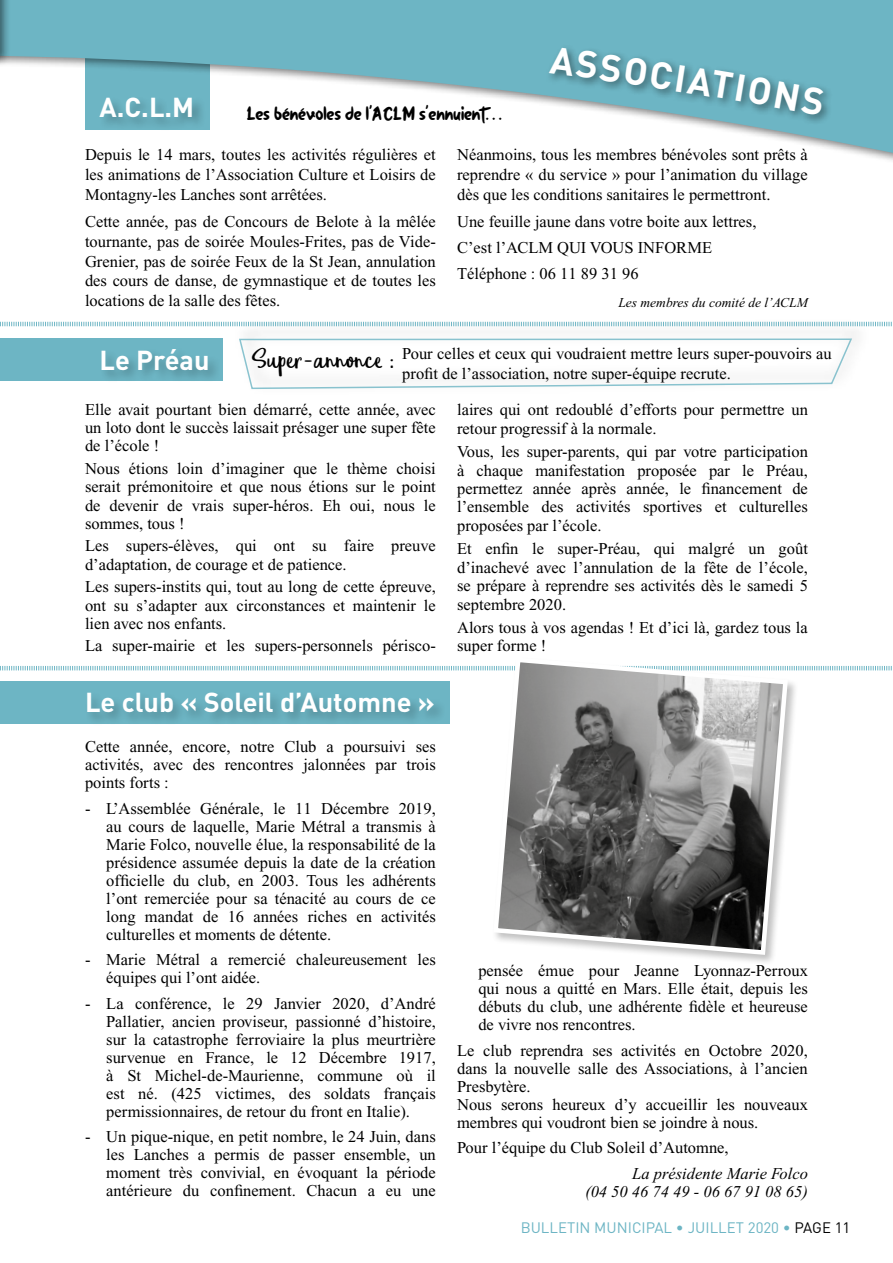
<style>
.page{position:relative;width:893px;height:1263px;background:#fff}
.page>*{position:absolute;margin:0;border:0;box-sizing:border-box;transform-origin:0 0}
.t1{font:700 37.5px "DIN";color:#fff}
.t2{font:31.5px "Eufoniem One";color:#000}
.t3{font:700 27.15px "DIN";color:#fff}
.t4{font:19.5px "Attasiyap";color:#000}
.t5{font:16.5px/18px "Times New Roman";color:#000;text-align:justify}
.t6{font:italic 16.5px/18px "Times New Roman";color:#000;text-align:right}
.t7{font:15px "DIN";color:#6db5c4}
.t8{font:italic 13.5px "Times New Roman";color:#000}
.s1{color:#000}
</style>
<div class="page">
<svg style="left:11px;top:0;width:882px;height:161px;fill:#6db5c4"></svg>
<div style="left:0;top:0;width:11px;height:181px;background:#000;opacity:.5"></div>
<svg style="left:0;top:0;width:1px;height:170px"></svg>
<div style="left:545px;top:43px;width:289px;height:82px;background:#000;opacity:.5"></div>
<div style="left:0;top:338px;width:223px;height:43px;background:#6db5c4"></div>
<div style="left:100px;top:347px;width:122px;height:37px;background:#000;opacity:.25"></div>
<div style="left:233px;top:317px;width:638px;height:79px;background:#fafafa"></div>
<svg style="left:239px;top:338px;width:613px;height:51px"></svg>
<svg style="left:0;top:666px;width:892px;height:24px"></svg>
<div style="left:492px;top:656px;width:307px;height:310px;background:#000;opacity:.25"></div>
<svg style="left:491px;top:656px;width:299px;height:301px"></svg>
<div style="left:0;top:681px;width:449px;height:43px;background:#6db5c4"></div>
<div style="left:85px;top:691px;width:362px;height:35px;background:#000;opacity:.25"></div>
<svg style="left:0;top:321px;width:892px;height:6px"></svg>
<svg style="left:549px;top:47px;width:99px;height:39px;background:#5d9ba8"></svg>
<h3 class="t3" style="left:99px;top:90px;width:96px">A.C.L.M</h3>
<p class="t4" style="left:247px;top:102px;width:256px">Les bénévoles de l’ACLM s’ennuient…</p>
<h1 class="t1" style="left:654px;top:49px;width:85px;rotate:9deg">CIAT</h1>
<h1 class="t1" style="left:739px;top:63px;width:92px;rotate:10deg">IONS</h1>
<p class="t5" style="left:85px;top:145px;width:352px;line-height:19.8px">Depuis le 14 mars, toutes les activités régulières et les animations de l’Association Culture et Loisirs de Montagny-les Lanches sont arrêtées.</p>
<p class="t5" style="left:85px;top:212px;width:352px;line-height:19.8px">Cette année, pas de Concours de Belote à la mêlée tournante, pas de soirée Moules-Frites, pas de Vide-Grenier, pas de soirée Feux de la St Jean, annulation des cours de danse, de gymnastique et de toutes les locations de la salle des fêtes.</p>
<p class="t5" style="left:457px;top:145px;width:352px;line-height:19.8px">Néanmoins, tous les membres bénévoles sont prêts à reprendre « du service » pour l’animation du village dès que les conditions sanitaires le permettront.</p>
<p class="t5" style="left:457px;top:209px;width:301px;line-height:25.8px;text-align:left">Une feuille jaune dans votre boite aux lettres,<br>C’est l’ACLM QUI VOUS INFORME<br>Téléphone : 06 11 89 31 96</p>
<p class="t8" style="left:618px;top:295px;width:191px">Les membres du comité de l’ACLM</p>
<h2 class="t2" style="left:252px;top:342px;width:144px">Super-annonce :</h2>
<p class="t5" style="left:402px;top:344px;width:431px;line-height:19.8px">Pour celles et ceux qui voudraient mettre leurs super-pouvoirs au profit de l’association, notre super-équipe recrute.</p>
<h3 class="t3" style="left:99px;top:342px;width:112px">Le Préau</h3>
<p class="t5" style="left:85px;top:401px;width:352px">Elle avait pourtant bien démarré, cette année, avec un loto dont le succès laissait présager une super fête de l’école !</p>
<p class="t5" style="left:85px;top:460px;width:352px">Nous étions loin d’imaginer que le thème choisi serait prémonitoire et que nous étions sur le point de devenir de vrais super-héros. Eh oui, nous le sommes, tous !</p>
<p class="t5" style="left:85px;top:537px;width:352px">Les supers-élèves, qui ont su faire preuve d’adaptation, de courage et de patience.</p>
<p class="t5" style="left:85px;top:578px;width:352px">Les supers-instits qui, tout au long de cette épreuve, ont su s’adapter aux circonstances et maintenir le lien avec nos enfants.</p>
<p class="t5" style="left:85px;top:637px;width:352px">La super-mairie et les supers-personnels périsco-</p>
<p class="t5" style="left:457px;top:400px;width:352px;line-height:18.5px">laires qui ont redoublé d’efforts pour permettre un retour progressif à la normale.</p>
<p class="t5" style="left:457px;top:442px;width:352px;line-height:18.5px">Vous, les super-parents, qui par votre participation à chaque manifestation proposée par le Préau, permettez année après année, le financement de l’ensemble des activités sportives et culturelles proposées par l’école.</p>
<p class="t5" style="left:457px;top:539px;width:352px;line-height:18.5px">Et enfin le super-Préau, qui malgré un goût d’inachevé avec l’annulation de la fête de l’école, se prépare à reprendre ses activités dès le samedi 5 septembre 2020.</p>
<p class="t5" style="left:457px;top:618px;width:352px;line-height:18.5px">Alors tous à vos agendas ! Et d’ici là, gardez tous la super forme !</p>
<h3 class="t3" style="left:85px;top:685px;width:351px">Le club « Soleil d’Automne »</h3>
<p class="t5" style="left:85px;top:737px;width:352px">Cette année, encore, notre Club a poursuivi ses activités, avec des rencontres jalonnées par trois points forts :</p>
<p class="t5" style="left:106px;top:799px;width:331px;text-indent:-21px">- L’Assemblée Générale, le 11 Décembre 2019, au cours de laquelle, Marie Métral a transmis à Marie Folco, nouvelle élue, la responsabilité de la présidence assumée depuis la date de la création officielle du club, en 2003. Tous les adhérents l’ont remerciée pour sa ténacité au cours de ce long mandat de 16 années riches en activités culturelles et moments de détente.</p>
<p class="t5" style="left:106px;top:950px;width:331px;text-indent:-21px">- Marie Métral a remercié chaleureusement les équipes qui l’ont aidée.</p>
<p class="t5" style="left:106px;top:994px;width:331px;text-indent:-21px">- La conférence, le 29 Janvier 2020, d’André Pallatier, ancien proviseur, passionné d’histoire, sur la catastrophe ferroviaire la plus meurtrière survenue en France, le 12 Décembre 1917, à St Michel-de-Maurienne, commune où il est né. (425 victimes, des soldats français permissionnaires, de retour du front en Italie).</p>
<p class="t5" style="left:106px;top:1127px;width:331px;text-indent:-21px">- Un pique-nique, en petit nombre, le 24 Juin, dans les Lanches a permis de passer ensemble, un moment très convivial, en évoquant la période antérieure du confinement. Chacun a eu une</p>
<p class="t5" style="left:478px;top:962px;width:331px">pensée émue pour Jeanne Lyonnaz-Perroux qui nous a quitté en Mars. Elle était, depuis les débuts du club, une adhérente fidèle et heureuse de vivre nos rencontres.</p>
<p class="t5" style="left:457px;top:1041px;width:352px;text-align:left">Le club reprendra ses activités en Octobre 2020, dans la nouvelle salle des Associations, à l’ancien Presbytère.<br>Nous serons heureux d’y accueillir les nouveaux membres qui voudront bien se joindre à nous.</p>
<p class="t5" style="left:457px;top:1139px;width:273px">Pour l’équipe du Club Soleil d’Automne,</p>
<p class="t6" style="left:585px;top:1164px;width:224px">La présidente Marie Folco<br>(04 50 46 74 49 - 06 67 91 08 65)</p>
<p class="t7" style="left:521px;top:1218px;width:331px">BULLETIN MUNICIPAL • JUILLET 2020 • <span class="s1">PAGE 11</span></p>
</div>
